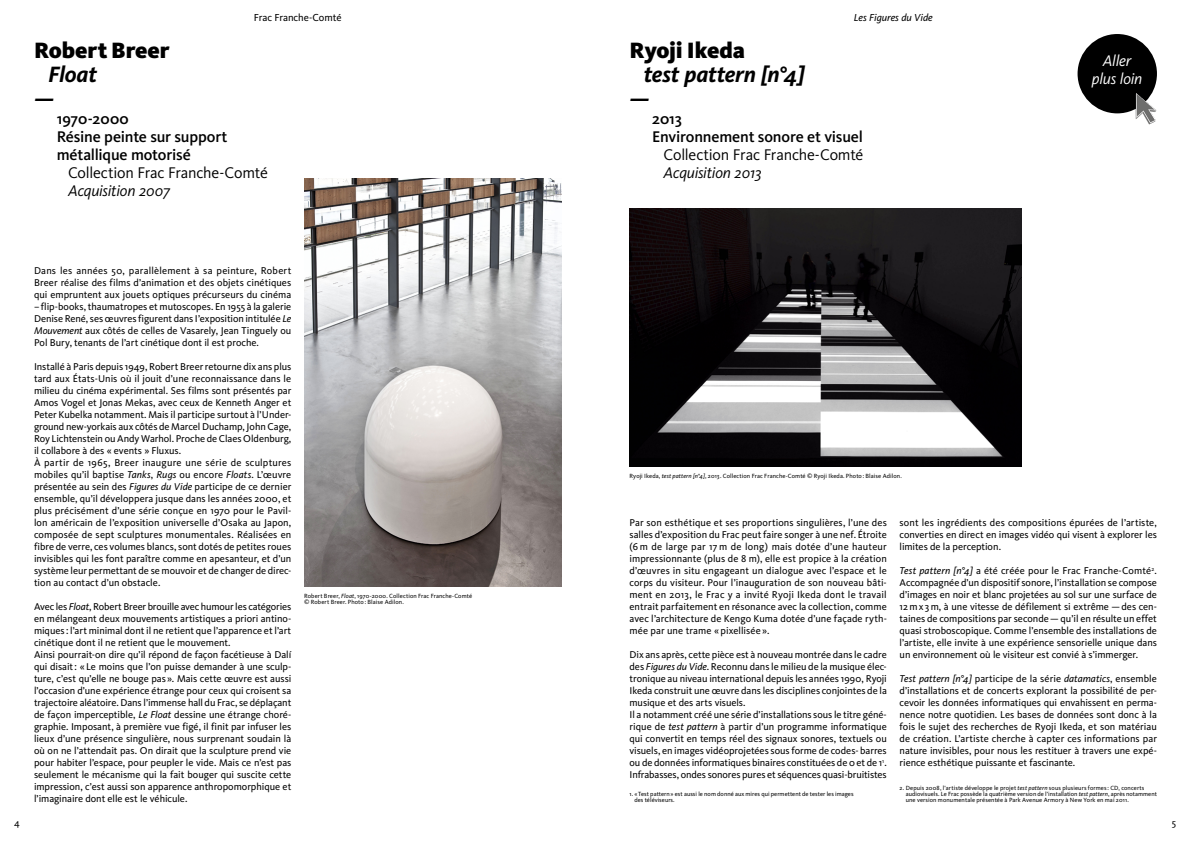
<style>
.page{position:relative;width:1191px;height:842px;background:#fff}
.page>*{position:absolute;margin:0;border:0;box-sizing:border-box;transform-origin:0 0}
.t1{font:italic 700 23px/24px "Kievit";letter-spacing:-.01em;color:#000}
.t2{font:900 23px "Kievit";letter-spacing:-.005em;color:#000}
.t3{font:500 16px/18px "Kievit";letter-spacing:-.01em;color:#000}
.t4{font:16px "Kievit";letter-spacing:-.015em;color:#000}
.t5{font:italic 16px "Kievit";letter-spacing:-.015em;color:#000}
.t6{font:italic 16px/18px "Kievit";letter-spacing:-.015em;color:#fff;text-align:center}
.t7{font:10.5px "Kievit";letter-spacing:-.01em;color:#000}
.t8{font:italic 10.5px "Kievit";letter-spacing:-.005em;color:#000}
.t9{font:10.2px/12px "Kievit";letter-spacing:-.005em;color:#000;text-align:justify}
.t10{font:10px "Kievit";color:#000}
.t11{font:6.2px/6px "Kievit";letter-spacing:.01em;color:#000}
.s1{font-style:italic}
</style>
<div class="page">
<img style="left:304px;top:178px;width:257px;height:408px">
<img style="left:629px;top:208px;width:393px;height:258px">
<div style="left:1077px;top:34px;width:80px;height:79px;background:#000;border-radius:50%"></div>
<img style="left:1134px;top:92px;width:23px;height:33px">
<p class="t7" style="left:254px;top:12px;width:89px">Frac Franche-Comté</p>
<p class="t8" style="left:853px;top:12px;width:80px">Les Figures du Vide</p>
<h1 class="t2" style="left:34px;top:36px;width:137px">Robert Breer</h1>
<h1 class="t1" style="left:34px;top:62px;width:64px;text-indent:14px">Float —</h1>
<h2 class="t3" style="left:57px;top:110px;width:172px">1970-2000<br>Résine peinte sur support métallique motorisé</h2>
<h2 class="t4" style="left:68px;top:164px;width:201px">Collection Frac Franche-Comté</h2>
<h2 class="t5" style="left:68px;top:181px;width:104px">Acquisition 2007</h2>
<h1 class="t2" style="left:629px;top:36px;width:117px">Ryoji Ikeda</h1>
<h1 class="t1" style="left:629px;top:62px;width:177px;text-indent:14px">test pattern [n°4] —</h1>
<h2 class="t3" style="left:652px;top:110px;width:212px">2013<br>Environnement sonore et visuel</h2>
<h2 class="t4" style="left:663px;top:146px;width:201px">Collection Frac Franche-Comté</h2>
<h2 class="t5" style="left:663px;top:163px;width:100px">Acquisition 2013</h2>
<h2 class="t6" style="left:1091px;top:52px;width:52px">Aller plus loin</h2>
<p class="t9" style="left:34px;top:265px;width:259px">Dans les années 50, parallèlement à sa peinture, Robert Breer réalise des films d’animation et des objets cinétiques qui empruntent aux jouets optiques précurseurs du cinéma –flip-books, thaumatropes et mutoscopes. En 1955 à la galerie Denise René, ses œuvres figurent dans I’exposition intitulée <span class="s1">Le Mouvement</span> aux côtés de celles de Vasarely, Jean Tinguely ou Pol Bury, tenants de l’art cinétique dont il est proche.</p>
<p class="t9" style="left:34px;top:361px;width:259px;text-align:left">Installé à Paris depuis 1949, Robert Breer retourne dix ans plus tard aux États-Unis où il jouit d’une reconnaissance dans le milieu du cinéma expérimental. Ses films sont présentés par Amos Vogel et Jonas Mekas, avec ceux de Kenneth Anger et Peter Kubelka notamment. Mais il participe surtout à l’Under&shy;ground new-yorkais aux côtés de Marcel Duchamp, John Cage, Roy Lichtenstein ou Andy Warhol. Proche de Claes Oldenburg, il collabore à des « events » Fluxus.<br>À partir de 1965, Breer inaugure une série de sculptures mobiles qu’il baptise <span class="s1">Tanks</span>, <span class="s1">Rugs</span> ou encore <span class="s1">Floats</span>. L’œuvre présentée au sein des <span class="s1">Figures du Vide</span> participe de ce dernier ensemble, qu’il développera jusque dans les années 2000, et plus précisément d’une série conçue en 1970 pour le Pavil&shy;lon américain de l’exposition universelle d’Osaka au Japon, composée de sept sculptures monumentales. Réalisées en fibre de verre, ces volumes blancs, sont dotés de petites roues invisibles qui les font paraître comme en apesanteur, et d’un système leur permettant de se mouvoir et de changer de direc&shy;tion au contact d’un obstacle.</p>
<p class="t9" style="left:34px;top:601px;width:259px;text-align:left">Avec les <span class="s1">Float</span>, Robert Breer brouille avec humour les catégories en mélangeant deux mouvements artistiques a priori antino&shy;miques : l’art minimal dont il ne retient que l’apparence et l’art cinétique dont il ne retient que le mouvement.<br>Ainsi pourrait-on dire qu’il répond de façon facétieuse à Dalí qui disait: « Le moins que l’on puisse demander à une sculp&shy;ture, c’est qu’elle ne bouge pas ». Mais cette œuvre est aussi l’occasion d’une expérience étrange pour ceux qui croisent sa trajectoire aléatoire. Dans l’immense hall du Frac, se déplaçant de façon imperceptible, <span class="s1">Le Float</span> dessine une étrange choré&shy;graphie. Imposant, à première vue figé, il finit par infuser les lieux d’une présence singulière, nous surprenant soudain là où on ne l’attendait pas. On dirait que la sculpture prend vie pour habiter l’espace, pour peupler le vide. Mais ce n’est pas seulement le mécanisme qui la fait bouger qui suscite cette impression, c’est aussi son apparence anthropomorphique et l’imaginaire dont elle est le véhicule.</p>
<p class="t11" style="left:304px;top:593px;width:169px">Robert Breer, <span class="s1">Float</span>, 1970-2000. Collection Frac Franche-Comté © Robert Breer. Photo: Blaise Adilon.</p>
<p class="t11" style="left:629px;top:473px;width:274px">Ryoji Ikeda, <span class="s1">test pattern [n°4]</span>, 2013. Collection Frac Franche-Comté © Ryoji Ikeda. Photo: Blaise Adilon.</p>
<p class="t9" style="left:629px;top:517px;width:259px">Par son esthétique et ses proportions singulières, l’une des salles d’exposition du Frac peut faire songer à une nef. Étroite (6 m de large par 17 m de long) mais dotée d’une hauteur impressionnante (plus de 8 m), elle est propice à la création d’œuvres in situ engageant un dialogue avec l’espace et le corps du visiteur. Pour l’inauguration de son nouveau bâti&shy;ment en 2013, le Frac y a invité Ryoji Ikeda dont le travail entrait parfaitement en résonance avec la collection, comme avec l’architecture de Kengo Kuma dotée d’une façade ryth&shy;mée par une trame « pixellisée ».</p>
<p class="t9" style="left:629px;top:649px;width:259px;text-align:left">Dix ans après, cette pièce est à nouveau montrée dans le cadre des <span class="s1">Figures du Vide</span>. Reconnu dans le milieu de la musique élec&shy;tronique au niveau international depuis les années 1990, Ryoji Ikeda construit une œuvre dans les disciplines conjointes de la musique et des arts visuels.<br>Il a notamment créé une série d’installations sous le titre géné&shy;rique de <span class="s1">test pattern</span> à partir d’un programme informatique qui convertit en temps réel des signaux sonores, textuels ou visuels, en images vidéoprojetées sous forme de codes- barres ou de données informatiques binaires constituées de 0 et de 1<sup>1</sup>.<br>Infrabasses, ondes sonores pures et séquences quasi-bruitistes</p>
<p class="t11" style="left:634px;top:791px;width:221px;text-indent:-5px">1. «Test pattern» est aussi le nom donné aux mires qui permettent de tester les images des téléviseurs.</p>
<p class="t9" style="left:899px;top:517px;width:259px">sont les ingrédients des compositions épurées de l’artiste, converties en direct en images vidéo qui visent à explorer les limites de la perception.</p>
<p class="t9" style="left:899px;top:565px;width:259px"><span class="s1">Test pattern [n°4]</span> a été créée pour le Frac Franche-Comté<sup>2</sup>.<br>Accompagnée d’un dispositif sonore, l’installation se compose d’images en noir et blanc projetées au sol sur une surface de 12mx 3m, à une vitesse de défilement si extrême —des cen&shy;taines de compositions par seconde— qu’il en résulte un effet quasi stroboscopique. Comme l’ensemble des installations de l’artiste, elle invite à une expérience sensorielle unique dans un environnement où le visiteur est convié à s’immerger.</p>
<p class="t9" style="left:899px;top:673px;width:259px"><span class="s1">Test pattern [n°4]</span> participe de la série <span class="s1">datamatics</span>, ensemble d’installations et de concerts explorant la possibilité de per&shy;cevoir les données informatiques qui envahissent en perma&shy;nence notre quotidien. Les bases de données sont donc à la fois le sujet des recherches de Ryoji Ikeda, et son matériau de création. L’artiste cherche à capter ces informations par nature invisibles, pour nous les restituer à travers une expé&shy;rience esthétique puissante et fascinante.</p>
<p class="t11" style="left:905px;top:785px;width:253px;text-indent:-6px">2. Depuis 2008, l’artiste développe le projet <span class="s1">test pattern</span> sous plusieurs formes : CD, concerts audiovisuels. Le Frac possède la quatrième version de l’installation <span class="s1">test pattern</span>, après notamment une version monumentale présentée à Park Avenue Armory à New York en mai 2011.</p>
<p class="t10" style="left:14px;top:817px;width:7px">4</p>
<p class="t10" style="left:1171px;top:817px;width:6px">5</p>
</div>
